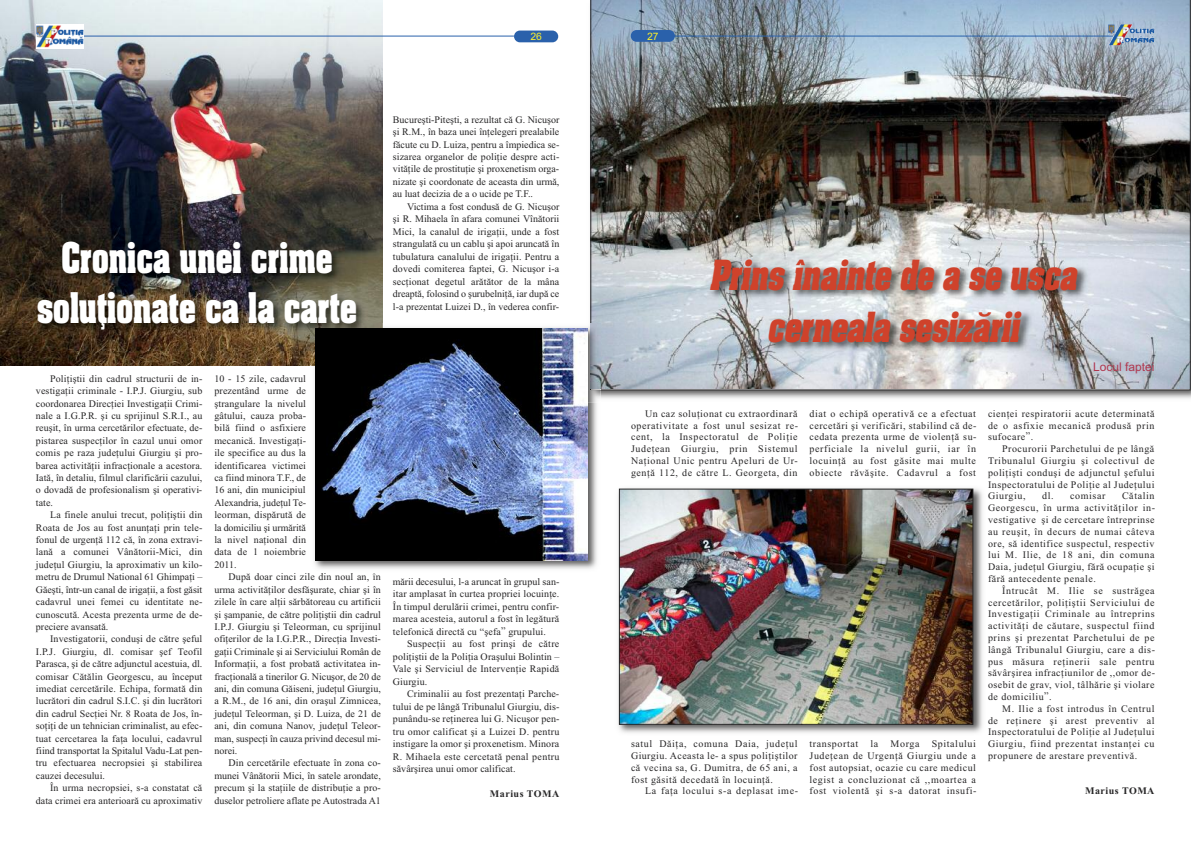
<style>
.page{position:relative;width:1191px;height:842px;background:#fff}
.page>*{position:absolute;margin:0;border:0;box-sizing:border-box;transform-origin:0 0}
.t1{font:36px/50.7px "Aahen";color:#fff;text-align:center;scale:.75 1}
.t2{font:italic 35.4px/52.1px "Aahen";color:#cf422b;text-align:center;scale:.75 1}
.t3{font:12px "Arial";color:#b0374e}
.t4{font:11.4px "Bucuresti";color:#fff12a}
.t5{font:10px/12.4px "Times New Roman OF";letter-spacing:.015em;color:#272627;text-align:justify}
.t6{font:10px "Times New Roman OF";letter-spacing:.06em;color:#272627}
.t7{font:10px "Times New Roman OF Bold";letter-spacing:.05em;color:#272627}
</style>
<div class="page">
<img style="left:600px;top:0;width:591px;height:399px">
<img style="left:590px;top:0;width:600px;height:390px">
<img style="left:618px;top:488px;width:365px;height:245px">
<img style="left:621px;top:491px;width:350px;height:231px">
<div style="left:619px;top:489px;width:354px;height:235px;border:1px solid #272627"></div>
<img style="left:626px;top:247px;width:541px;height:124px">
<img style="left:0;top:1px;width:382px;height:365px">
<img style="left:314px;top:323px;width:283px;height:246px">
<img style="left:586px;top:323px;width:14px;height:80px">
<svg style="left:590px;top:389px;width:10px;height:2px"></svg>
<img style="left:591px;top:323px;width:9px;height:66px">
<img style="left:310px;top:323px;width:72px;height:43px">
<img style="left:315px;top:328px;width:272px;height:232px">
<img style="left:22px;top:229px;width:358px;height:122px">
<hr style="left:55px;top:36px;width:459px;height:1px;background:#2a61ab">
<hr style="left:669px;top:36px;width:443px;height:1px;background:#2a61ab">
<div style="left:630px;top:30px;width:45px;height:12px;background:#2a61ab;border-radius:6px"></div>
<img style="left:1108px;top:24px;width:46px;height:21px">
<div style="left:514px;top:31px;width:44px;height:11px;background:#2a61ab;border-radius:6px"></div>
<img style="left:36px;top:24px;width:47px;height:24px">
<p class="t4" style="left:530px;top:29px;width:13px">26</p>
<p class="t4" style="left:647px;top:29px;width:13px">27</p>
<h1 class="t1" style="left:37px;top:232px;width:428px">Cronica unei crime solu]ionate ca la carte</h1>
<p class="t5" style="left:393px;top:113px;width:168px">Bucureşti-Piteşti, a rezultat că G. Nicuşor şi R.M., în baza unei înţelegeri prealabile făcute cu D. Luiza, pentru a împiedica se&shy;sizarea organelor de poliţie despre acti&shy;vităţile de prostituţie şi proxenetism orga&shy;nizate şi coordonate de aceasta din urmă, au luat decizia de a o ucide pe T.F..</p>
<p class="t5" style="left:393px;top:200px;width:168px;text-indent:14px">Victima a fost condusă de G. Nicuşor şi R. Mihaela în afara comunei Vînătorii Mici, la canalul de irigaţii, unde a fost strangulată cu un cablu şi apoi aruncată în tubulatura canalului de irigaţii. Pentru a dovedi comiterea faptei, G. Nicuşor i-a secţionat degetul arătător de la mâna dreaptă, folosind o şurubelniţă, iar după ce l-a prezentat Luizei D., în vederea confir-</p>
<p class="t5" style="left:36px;top:372px;width:168px;text-indent:14px">Poliţiştii din cadrul structurii de in&shy;vestigaţii criminale - I.P.J. Giurgiu, sub coordonarea Direcţiei Investigaţii Crimi&shy;nale a I.G.P.R. şi cu sprijinul S.R.I., au reuşit, în urma cercetărilor efectuate, de&shy;pistarea suspecţilor în cazul unui omor comis pe raza judeţului Giurgiu şi pro&shy;barea activităţii infracţionale a acestora.<br>Iată, în detaliu, filmul clarificării cazului, o dovadă de profesionalism şi operativi&shy;tate.</p>
<p class="t5" style="left:36px;top:509px;width:168px;text-indent:14px">La finele anului trecut, poliţiştii din Roata de Jos au fost anunţaţi prin tele&shy;fonul de urgenţă 112 că, în zona extravi&shy;lană a comunei Vânătorii-Mici, din judeţul Giurgiu, la aproximativ un kilo&shy;metru de Drumul National 61 Ghimpaţi — Găeşti, într-un canal de irigaţii, a fost găsit cadavrul unei femei cu identitate ne&shy;cunoscută. Acesta prezenta urme de de&shy;preciere avansată.</p>
<p class="t5" style="left:36px;top:633px;width:168px;text-indent:14px">Investigatorii, conduşi de către şeful I.P.J. Giurgiu, dl. comisar şef Teofil Parasca, şi de către adjunctul acestuia, dl. comisar Cătălin Georgescu, au început imediat cercetările. Echipa, formată din lucrători din cadrul S.I.C. şi din lucrători din cadrul Secţiei Nr. 8 Roata de Jos, în&shy;soţiţi de un tehnician criminalist, au efec&shy;tuat cercetarea la faţa locului, cadavrul fiind transportat la Spitalul Vadu-Lat pen&shy;tru efectuarea necropsiei şi stabilirea cauzei decesului.</p>
<p class="t5" style="left:36px;top:781px;width:168px;text-align:right">În urma necropsiei, s-a constatat că data crimei era anterioară cu aproximativ</p>
<p class="t5" style="left:214px;top:372px;width:93px">10 - 15 zile, cadavrul prezentând urme de ştrangulare la nivelul gâtului, cauza proba&shy;bilă fiind o asfixiere mecanică. Investigaţi&shy;ile specifice au dus la identificarea victimei ca fiind minora T.F., de 16 ani, din municipiul Alexandria, judeţul Te&shy;leorman, dispărută de la domiciliu şi urmărită la nivel naţional din data de 1 noiembrie 2011.</p>
<p class="t5" style="left:214px;top:571px;width:168px;text-indent:14px">După doar cinci zile din noul an, în urma activităţilor desfăşurate, chiar şi în zilele în care alţii sărbătoreau cu artificii şi şampanie, de către poliţiştii din cadrul I.P.J. Giurgiu şi Teleorman, cu sprijinul ofiţerilor de la I.G.P.R., Direcţia Investi&shy;gaţii Criminale şi ai Serviciului Român de Informaţii, a fost probată activitatea in&shy;fracţională a tinerilor G. Nicuşor, de 20 de ani, din comuna Găiseni, judeţul Giurgiu, a R.M., de 16 ani, din oraşul Zimnicea, judeţul Teleorman, şi D. Luiza, de 21 de ani, din comuna Nanov, judeţul Teleor&shy;man, suspecţi în cauza privind decesul mi&shy;norei.</p>
<p class="t5" style="left:214px;top:757px;width:168px;text-indent:14px">Din cercetările efectuate în zona co&shy;munei Vânătorii Mici, în satele arondate, precum şi la staţiile de distribuţie a pro&shy;duselor petroliere aflate pe Autostrada A1</p>
<p class="t5" style="left:393px;top:575px;width:168px">mării decesului, l-a aruncat în grupul san&shy;itar amplasat în curtea propriei locuinţe.<br>În timpul derulării crimei, pentru confir&shy;marea acesteia, autorul a fost în legătură telefonică directă cu “şefa” grupului.</p>
<p class="t5" style="left:393px;top:637px;width:168px;text-indent:14px">Suspecţii au fost prinşi de către poliţiştii de la Poliţia Oraşului Bolintin — Vale şi Serviciul de Intervenţie Rapidă Giurgiu.</p>
<p class="t5" style="left:393px;top:687px;width:168px;text-indent:14px">Criminalii au fost prezentaţi Parche&shy;tului de pe lângă Tribunalul Giurgiu, dis&shy;punându-se reţinerea lui G. Nicuşor pen&shy;tru omor calificat şi a Luizei D. pentru instigare la omor şi proxenetism. Minora R. Mihaela este cercetată penal pentru săvârşirea unui omor calificat.</p>
<p class="t7" style="left:490px;top:788px;width:71px">Marius TOMA</p>
<h2 class="t2" style="left:709px;top:249px;width:501px">Prins înainte de a se usca cerneala sesiz`rii</h2>
<p class="t3" style="left:1093px;top:360px;width:63px">Locul faptei</p>
<p class="t5" style="left:631px;top:407px;width:168px;line-height:11.8px;text-indent:14px">Un caz soluţionat cu extraordinară operativitate a fost unul sesizat re&shy;cent, la Inspectoratul de Poliţie Judeţean Giurgiu, prin Sistemul Naţional Unic pentru Apeluri de Ur&shy;genţă 112, de către L. Georgeta, din</p>
<p class="t5" style="left:809px;top:407px;width:168px;line-height:11.8px">diat o echipă operativă ce a efectuat cercetări şi verificări, stabilind că de&shy;cedata prezenta urme de violenţă su&shy;perficiale la nivelul gurii, iar în locuinţă au fost găsite mai multe obiecte răvăşite. Cadavrul a fost</p>
<p class="t5" style="left:631px;top:738px;width:168px;line-height:11.8px">satul Dăiţa, comuna Daia, judeţul Giurgiu. Aceasta le- a spus poliţiştilor că vecina sa, G. Dumitra, de 65 ani, a fost găsită decedată în locuinţă.</p>
<p class="t6" style="left:645px;top:785px;width:154px">La faţa locului s-a deplasat ime-</p>
<p class="t5" style="left:809px;top:738px;width:168px;line-height:11.8px">transportat la Morga Spitalului Judeţean de Urgenţă Giurgiu unde a fost autopsiat, ocazie cu care medicul legist a concluzionat că ,,moartea a fost violentă şi s-a datorat insufi-</p>
<p class="t5" style="left:988px;top:407px;width:168px;line-height:11.8px">cienţei respiratorii acute determinată de o asfixie mecanică produsă prin sufocare”.</p>
<p class="t5" style="left:988px;top:443px;width:168px;line-height:11.8px;text-indent:14px">Procurorii Parchetului de pe lângă Tribunalul Giurgiu şi colectivul de poliţişti conduşi de adjunctul şefului Inspectoratului de Poliţie al Judeţului Giurgiu,</p>
<p class="t5" style="left:988px;top:490px;width:168px;line-height:11.8px;text-indent:134px">Cătalin Georgescu, în urma activităţilor in&shy;vestigative şi de cercetare întreprinse au reuşit, în decurs de numai câteva ore, să identifice suspectul, respectiv lui M. Ilie, de 18 ani, din comuna Daia, judeţul Giurgiu, fără ocupaţie şi fără antecedente penale.</p>
<p class="t5" style="left:988px;top:584px;width:168px;line-height:11.8px;text-indent:14px">Întrucât M. Ilie se sustrăgea cercetărilor, poliţiştii Serviciului de Investigaţii Criminale au întreprins activităţi de căutare, suspectul fiind prins şi prezentat Parchetului de pe lângă Tribunalul Giurgiu, care a dis&shy;pus măsura reţinerii sale pentru săvârşirea infracţiunilor de ,,omor de&shy;osebit de grav, viol, tâlhărie şi violare de domiciliu”.</p>
<p class="t5" style="left:988px;top:702px;width:168px;line-height:11.8px;text-indent:14px">M. Ilie a fost introdus în Centrul de reţinere şi arest preventiv al Inspectoratului de Poliţie al Judeţului Giurgiu, fiind prezentat instanţei cu propunere de arestare preventivă.</p>
<p class="t7" style="left:1085px;top:785px;width:71px">Marius TOMA</p>
<p class="t6" style="left:1042px;top:490px;width:65px">dl. comisar</p>
</div>
